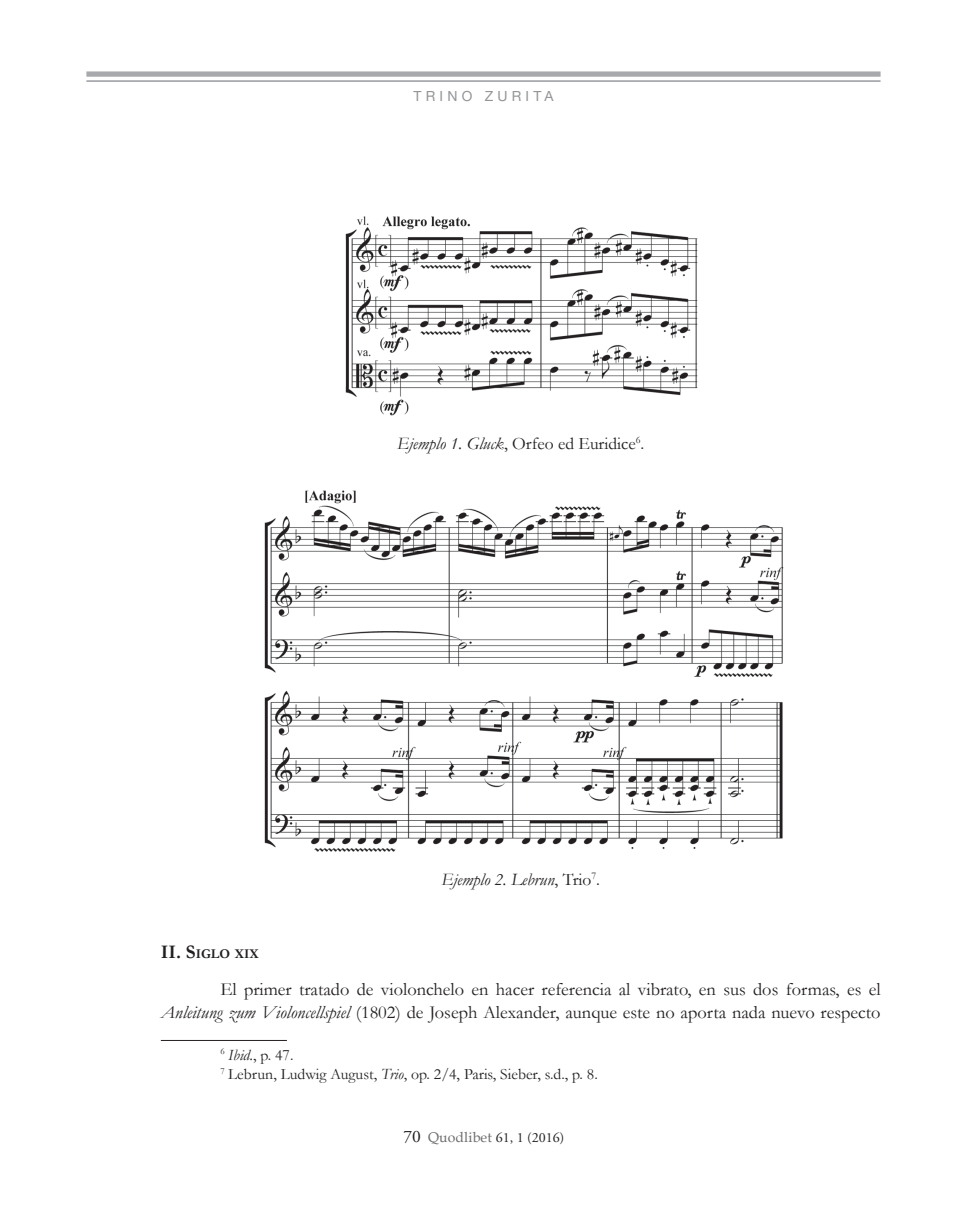
<style>
.page{position:relative;width:967px;height:1215px;background:#fff}
.page>*{position:absolute;margin:0;border:0;box-sizing:border-box;transform-origin:0 0}
.t1{font:18.38px/22.8px "Garamond";color:#231f20;text-align:right}
.t2{font:17.5px "Garamond";color:#231f20}
.t3{font:italic 17.5px "Garamond";color:#231f20}
.t4{font:15.75px/19.2px "Garamond";color:#231f20}
.t5{font:14px "Adobe Garamond Pro";color:#231f20}
.t6{font:14px "Helvetica Neue LT Std";letter-spacing:.3em;color:#939598}
.t7{font:700 13.47px "Garamond";color:#231f20}
.s1{font-style:italic}
.s2{font-style:normal}
.s3{font-size:19.25px}
.s4{font-size:17.5px}
.s5{font-family:"Book Antiqua";color:#6c6d70}
</style>
<div class="page">
<div style="left:86px;top:71px;width:794px;height:6px;background:#a8a9ad"></div>
<hr style="left:86px;top:80px;width:794px;height:2px;background:#a8a9ad">
<img style="left:345px;top:216px;width:353px;height:200px">
<img style="left:264px;top:490px;width:520px;height:362px">
<hr style="left:161px;top:1040px;width:126px;height:1px;background:#231f20">
<p class="t6" style="left:413px;top:88px;width:141px">TRINO ZURITA</p>
<p class="t2" style="left:397px;top:432px;width:249px"><span class="s1">Ejemplo 1. Gluck</span>, Orfeo ed Euridice<sup>6</sup>.</p>
<p class="t3" style="left:441px;top:867px;width:160px">Ejemplo 2. Lebrun<span class="s2">, Trio</span><sup>7</sup><span class="s2">.</span></p>
<p class="t7" style="left:161px;top:944px;width:99px"><span class="s3">II. S</span>IGLO XIX</p>
<p class="t1" style="left:161px;top:977px;width:721px">El primer tratado de violonchelo en hacer referencia al vibrato, en sus dos formas, es el<br><span class="s1">Anleitung zum Violoncellspiel</span> (1802) de Joseph Alexander, aunque este no aporta nada nuevo respecto</p>
<p class="t4" style="left:220px;top:1044px;width:379px"><sup>6</sup> <span class="s1">Ibid.</span>, p. 47.<br><sup>7</sup> Lebrun, Ludwig August, <span class="s1">Trio</span>, op. 2/4, Paris, Sieber, s.d., p. 8.</p>
<p class="t5" style="left:403px;top:1128px;width:162px"><span class="s4">70</span> <span class="s5">Quodlibet</span> 61, 1 (2016)</p>
</div>
